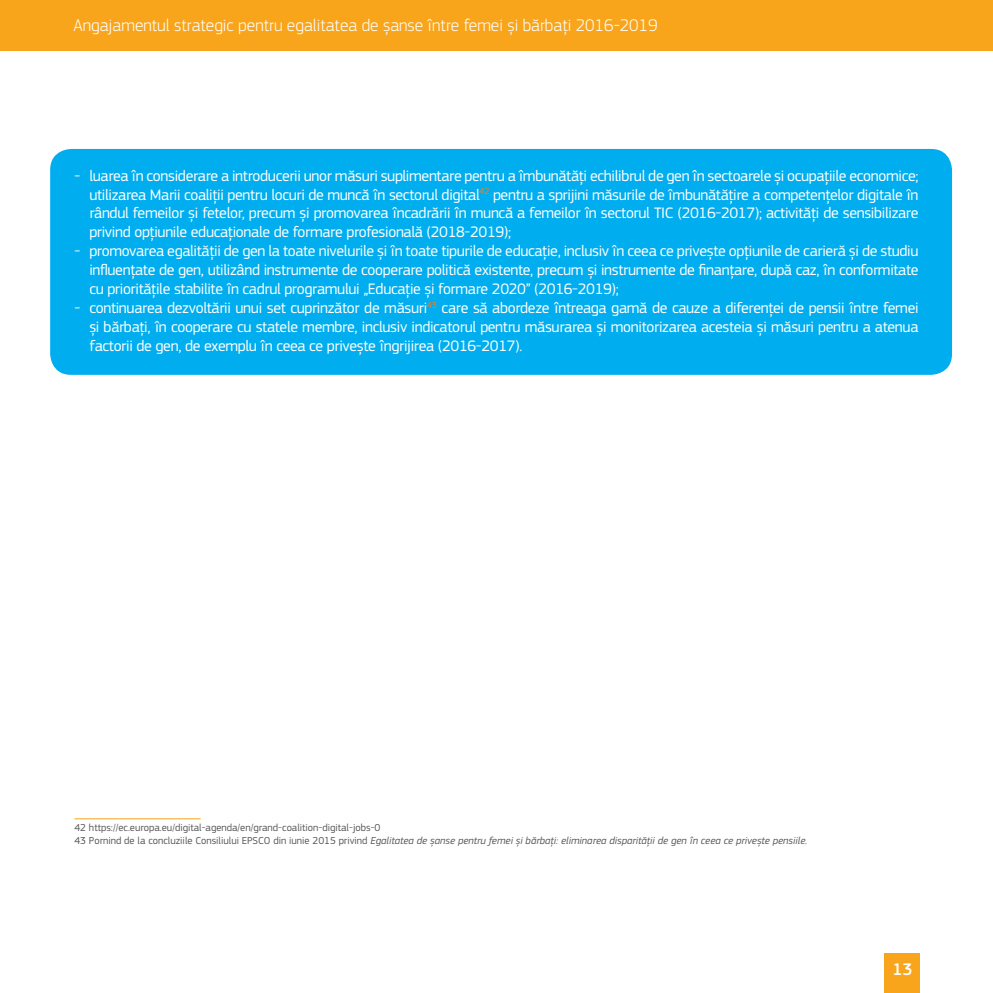
<style>
.page{position:relative;width:993px;height:993px;background:#fff}
.page>*{position:absolute;margin:0;border:0;box-sizing:border-box;transform-origin:0 0}
.t1{font:300 17.5px "EC Square Sans Pro";color:#fff}
.t2{font:500 17.5px "EC Square Sans Pro";color:#fff}
.t3{font:15.75px/18.9px "EC Square Sans Pro";letter-spacing:-.02em;color:#fff;text-align:justify}
.footnotes{font:italic 10.5px "EC Square Sans Pro";color:#57585a}
.footnotes-2{font:10.5px "EC Square Sans Pro";color:#57585a}
.s1{font-style:normal}
</style>
<div class="page">
<div style="left:884px;top:952px;width:35px;height:40px;background:#f9a51b"></div>
<div style="left:0;top:0;width:992px;height:51px;background:#f9a51b"></div>
<div style="left:50px;top:149px;width:901px;height:226px;background:#00aeef;border-radius:21px"></div>
<hr style="left:74px;top:818px;width:126px;height:1px;background:#f9a51b">
<p class="t1" style="left:73px;top:15px;width:585px">Angajamentul strategic pentru egalitatea de șanse între femei și bărbați 2016-2019</p>
<p class="t3" style="left:89px;top:166px;width:830px;text-indent:-15px">- luarea în considerare a introducerii unor măsuri suplimentare pentru a îmbunătăți echilibrul de gen în sectoarele și ocupațiile economice; utilizarea Marii coaliții pentru locuri de muncă în sectorul digital<sup>42</sup> pentru a sprijini măsurile de îmbunătățire a competențelor digitale în rândul femeilor și fetelor, precum și promovarea încadrării în muncă a femeilor în sectorul TIC (2016-2017); activități de sensibilizare privind opțiunile educaționale de formare profesională (2018-2019);</p>
<p class="t3" style="left:89px;top:242px;width:830px;text-indent:-15px">- promovarea egalității de gen la toate nivelurile și în toate tipurile de educație, inclusiv în ceea ce privește opțiunile de carieră și de studiu influențate de gen, utilizând instrumente de cooperare politică existente, precum și instrumente de finanțare, după caz, în conformitate cu prioritățile stabilite în cadrul programului „Educație și formare 2020” (2016-2019);</p>
<p class="t3" style="left:89px;top:298px;width:830px;text-indent:-15px">- continuarea dezvoltării unui set cuprinzător de măsuri<sup>43</sup> care să abordeze întreaga gamă de cauze a diferenței de pensii între femei și bărbați, în cooperare cu statele membre, inclusiv indicatorul pentru măsurarea și monitorizarea acesteia și măsuri pentru a atenua factorii de gen, de exemplu în ceea ce privește îngrijirea (2016-2017).</p>
<p class="footnotes-2" style="left:74px;top:821px;width:307px">42 https://ec.europa.eu/digital-agenda/en/grand-coalition-digital-jobs-0</p>
<p class="footnotes" style="left:74px;top:834px;width:734px"><span class="s1">43 Pornind de la concluziile Consiliului EPSCO din iunie 2015 privind</span> Egalitatea de șanse pentru femei și bărbați: eliminarea disparității de gen în ceea ce privește pensiile.</p>
<p class="t2" style="left:892px;top:958px;width:22px">13</p>
</div>
